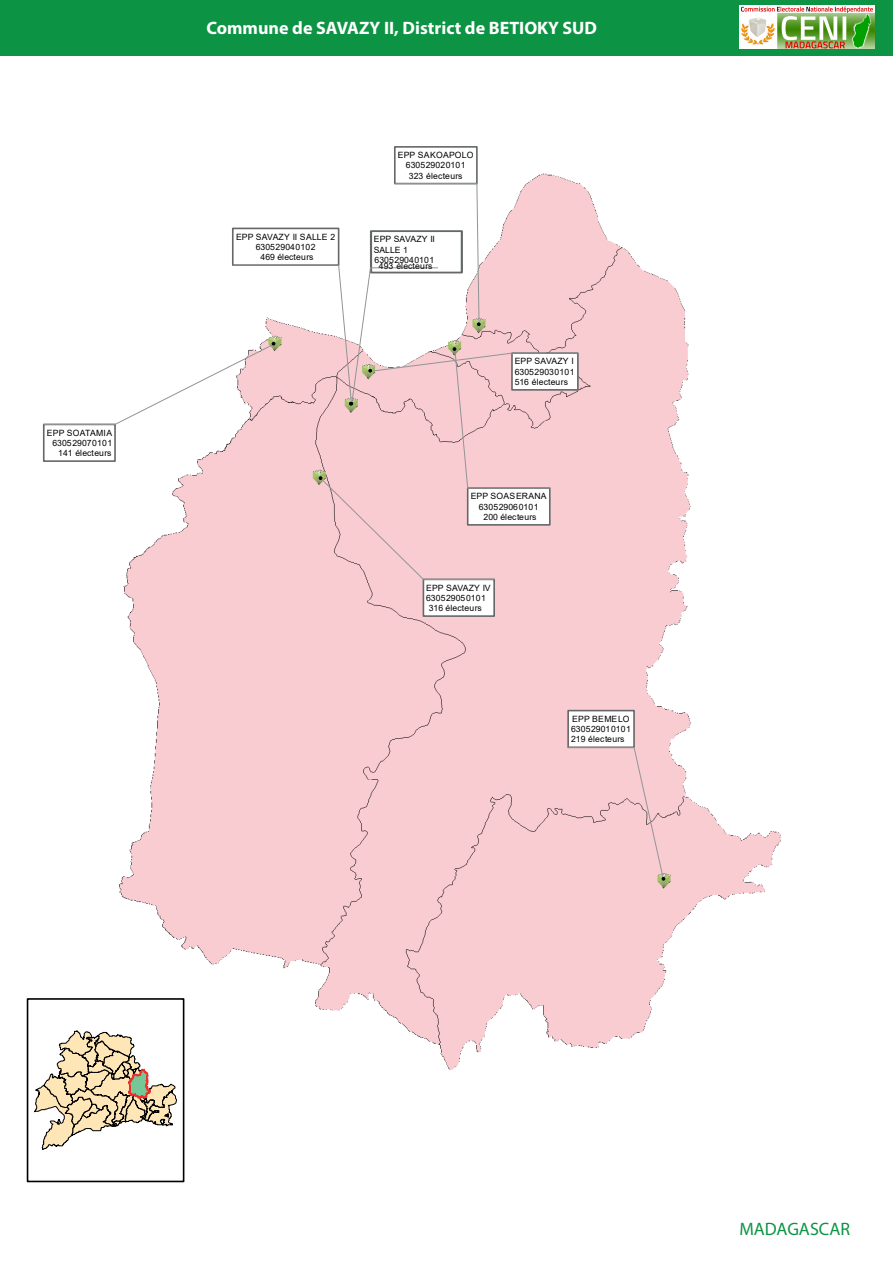
<style>
.page{position:relative;width:893px;height:1263px;background:#fff}
.page>*{position:absolute;margin:0;border:0;box-sizing:border-box;transform-origin:0 0}
.t1{font:700 18px "Myriad Pro";color:#fff}
.t2{font:18px "Myriad Pro";color:#0d9344}
.t3{font:8.7px/10.2px "Arial";letter-spacing:.005em;color:#000001;text-align:center}
</style>
<div class="page">
<div style="left:0;top:0;width:893px;height:56px;background:#0d9344"></div>
<img style="left:740px;top:6px;width:134px;height:43px">
<img style="left:26px;top:173px;width:755px;height:1009px">
<div style="left:423px;top:579px;width:72px;height:38px;background:#fff;border:2px solid #646869"></div>
<div style="left:567px;top:710px;width:68px;height:38px;background:#fff;border:2px solid #646869"></div>
<div style="left:568px;top:747px;width:97px;height:134px;background:#f9ccd2"></div>
<div style="left:394px;top:146px;width:84px;height:38px;background:#fff;border:2px solid #646869"></div>
<svg style="left:43px;top:183px;width:535px;height:397px"></svg>
<svg style="left:33px;top:1030px;width:144px;height:120px"></svg>
<div style="left:27px;top:998px;width:157px;height:184px;border:2px solid #000001"></div>
<p class="t3" style="left:47px;top:427px;width:67px;text-align:right">EPP SOATAMIA<br>630529070101<br>141 électeurs</p>
<h1 class="t1" style="left:206px;top:16px;width:392px">Commune de SAVAZY II, District de BETIOKY SUD</h1>
<p class="t3" style="left:236px;top:232px;width:101px">EPP SAVAZY II SALLE 2<br>630529040102<br>469 électeurs</p>
<p class="t3" style="left:398px;top:150px;width:77px">EPP SAKOAPOLO<br>630529020101<br>323 électeurs</p>
<p class="t3" style="left:374px;top:234px;width:63px;text-align:left">EPP SAVAZY II<br>SALLE 1<br>630529040101</p>
<p class="t3" style="left:379px;top:261px;width:55px">493 électeurs</p>
<p class="t3" style="left:515px;top:356px;width:61px;text-align:justify">EPP SAVAZY I 630529030101<br>516 électeurs</p>
<p class="t3" style="left:471px;top:491px;width:77px">EPP SOASERANA<br>630529060101<br>200 électeurs</p>
<p class="t3" style="left:426px;top:582px;width:66px">EPP SAVAZY IV</p>
<p class="t3" style="left:426px;top:593px;width:61px">630529050101</p>
<p class="t3" style="left:429px;top:603px;width:54px">316 électeurs</p>
<p class="t3" style="left:571px;top:714px;width:61px;text-align:left">EPP BEMELO<br>630529010101<br>219 électeurs</p>
<h1 class="t2" style="left:739px;top:1218px;width:112px">MADAGASCAR</h1>
</div>
